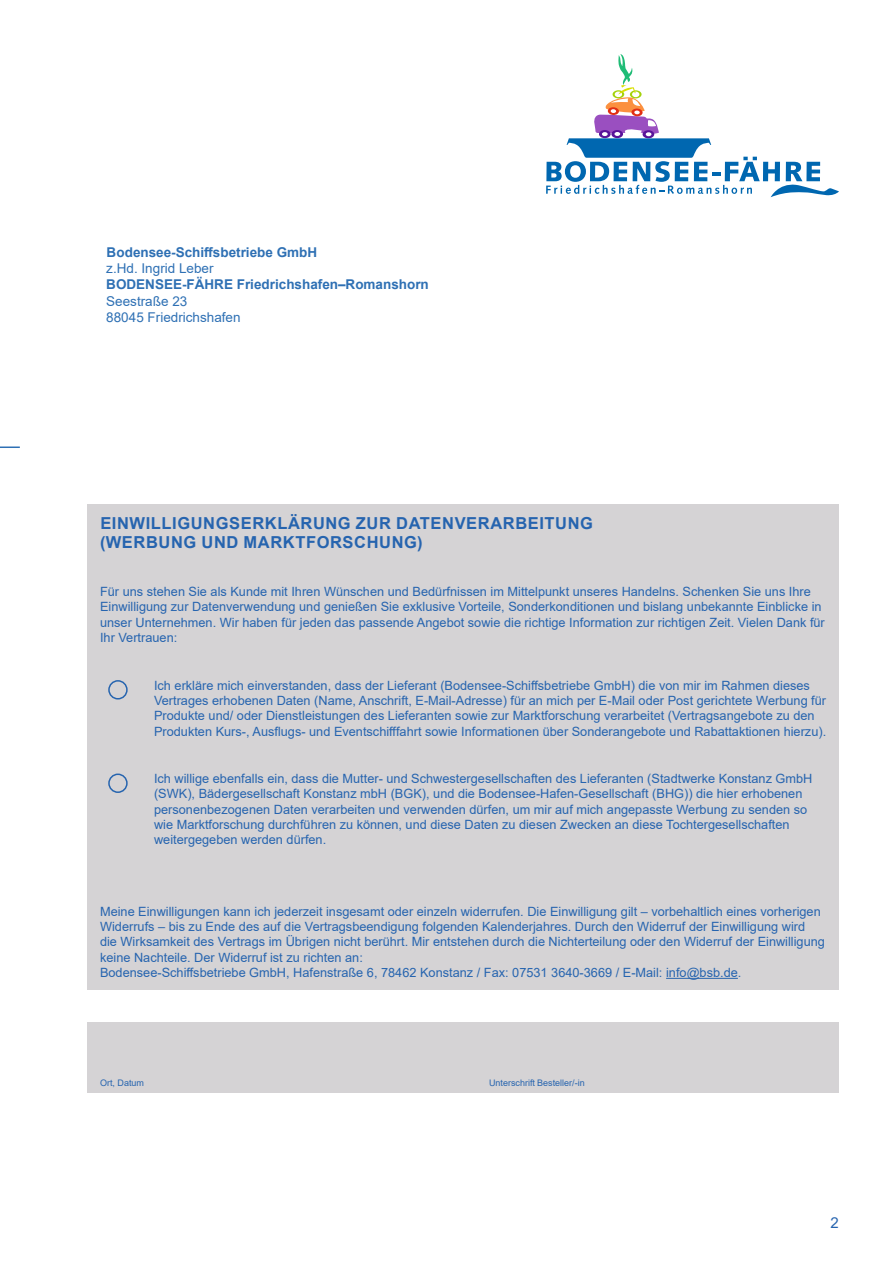
<style>
.page{position:relative;width:893px;height:1263px;background:#fff}
.page>*{position:absolute;margin:0;border:0;box-sizing:border-box;transform-origin:0 0}
.Mengentext{font:700 16.5px/19.8px "Arial";letter-spacing:.035em;color:#2664af}
.t1{font:15px "Arial";color:#2664af}
.t2{font:700 13.5px/16.2px "Arial";color:#2e70b4}
.t3{font:13.5px "Arial";color:#2e70b4}
.Mengentext-2{font:12.75px/15.3px "Arial";color:#2664af}
.t4{font:9px "Arial";color:#2664af}
.s1{font-weight:400}
</style>
<div class="page">
<div style="left:87px;top:1023px;width:752px;height:70px;background:#d5d3d5"></div>
<div style="left:87px;top:504px;width:752px;height:486px;background:#d5d3d5"></div>
<hr style="left:666px;top:978px;width:72px;height:1px;background:#2664af">
<hr style="left:0;top:446px;width:20px;height:2px;background:#2e70b4">
<svg style="left:546px;top:54px;width:293px;height:143px"></svg>
<div style="left:108px;top:680px;width:20px;height:19px;border:2px solid #2664af;border-radius:50%"></div>
<div style="left:108px;top:773px;width:20px;height:20px;border:2px solid #2664af;border-radius:50%"></div>
<p class="t2" style="left:107px;top:244px;width:212px">Bodensee-Schiffsbetriebe GmbH</p>
<p class="t3" style="left:106px;top:259px;width:109px">z.Hd. Ingrid Leber</p>
<p class="t2" style="left:106px;top:277px;width:324px">BODENSEE-FÄHRE Friedrichshafen–Romanshorn<br><span class="s1">Seestraße 23</span></p>
<p class="t3" style="left:106px;top:308px;width:136px">88045 Friedrichshafen</p>
<p class="Mengentext" style="left:100px;top:513px;width:494px">EINWILLIGUNGSERKLÄRUNG ZUR DATENVERARBEITUNG (WERBUNG UND MARKTFORSCHUNG)</p>
<p class="Mengentext-2" style="left:100px;top:584px;width:726px">Für uns stehen Sie als Kunde mit Ihren Wünschen und Bedürfnissen im Mittelpunkt unseres Handelns. Schenken Sie uns Ihre Einwilligung zur Datenverwendung und genießen Sie exklusive Vorteile, Sonderkonditionen und bislang unbekannte Einblicke in unser Unternehmen. Wir haben für jeden das passende Angebot sowie die richtige Information zur richtigen Zeit. Vielen Dank für Ihr Vertrauen:</p>
<p class="Mengentext-2" style="left:154px;top:677px;width:674px">Ich erkläre mich einverstanden, dass der Lieferant (Bodensee-Schiffsbetriebe GmbH) die von mir im Rahmen dieses Vertrages erhobenen Daten (Name, Anschrift, E-Mail-Adresse) für an mich per E-Mail oder Post gerichtete Werbung für Produkte und/ oder Dienstleistungen des Lieferanten sowie zur Marktforschung verarbeitet (Vertragsangebote zu den Produkten Kurs-, Ausflugs- und Eventschifffahrt sowie Informationen über Sonderangebote und Rabattaktionen hierzu).</p>
<p class="Mengentext-2" style="left:154px;top:771px;width:660px">Ich willige ebenfalls ein, dass die Mutter- und Schwestergesellschaften des Lieferanten (Stadtwerke Konstanz GmbH (SWK), Bädergesellschaft Konstanz mbH (BGK), und die Bodensee-Hafen-Gesellschaft (BHG)) die hier erhobenen personenbezogenen Daten verarbeiten und verwenden dürfen, um mir auf mich angepasste Werbung zu senden so wie Marktforschung durchführen zu können, und diese Daten zu diesen Zwecken an diese Tochtergesellschaften weitergegeben werden dürfen.</p>
<p class="Mengentext-2" style="left:100px;top:903px;width:726px">Meine Einwilligungen kann ich jederzeit insgesamt oder einzeln widerrufen. Die Einwilligung gilt – vorbehaltlich eines vorherigen Widerrufs – bis zu Ende des auf die Vertragsbeendigung folgenden Kalenderjahres. Durch den Widerruf der Einwilligung wird die Wirksamkeit des Vertrags im Übrigen nicht berührt. Mir entstehen durch die Nichterteilung oder den Widerruf der Einwilligung keine Nachteile. Der Widerruf ist zu richten an:<br>Bodensee-Schiffsbetriebe GmbH, Hafenstraße 6, 78462 Konstanz / Fax: 07531 3640-3669 / E-Mail: info@bsb.de.</p>
<p class="t4" style="left:100px;top:1076px;width:46px">Ort, Datum</p>
<p class="t4" style="left:489px;top:1076px;width:97px">Unterschrift Besteller/-in</p>
<p class="t1" style="left:831px;top:1213px;width:10px">2</p>
</div>
